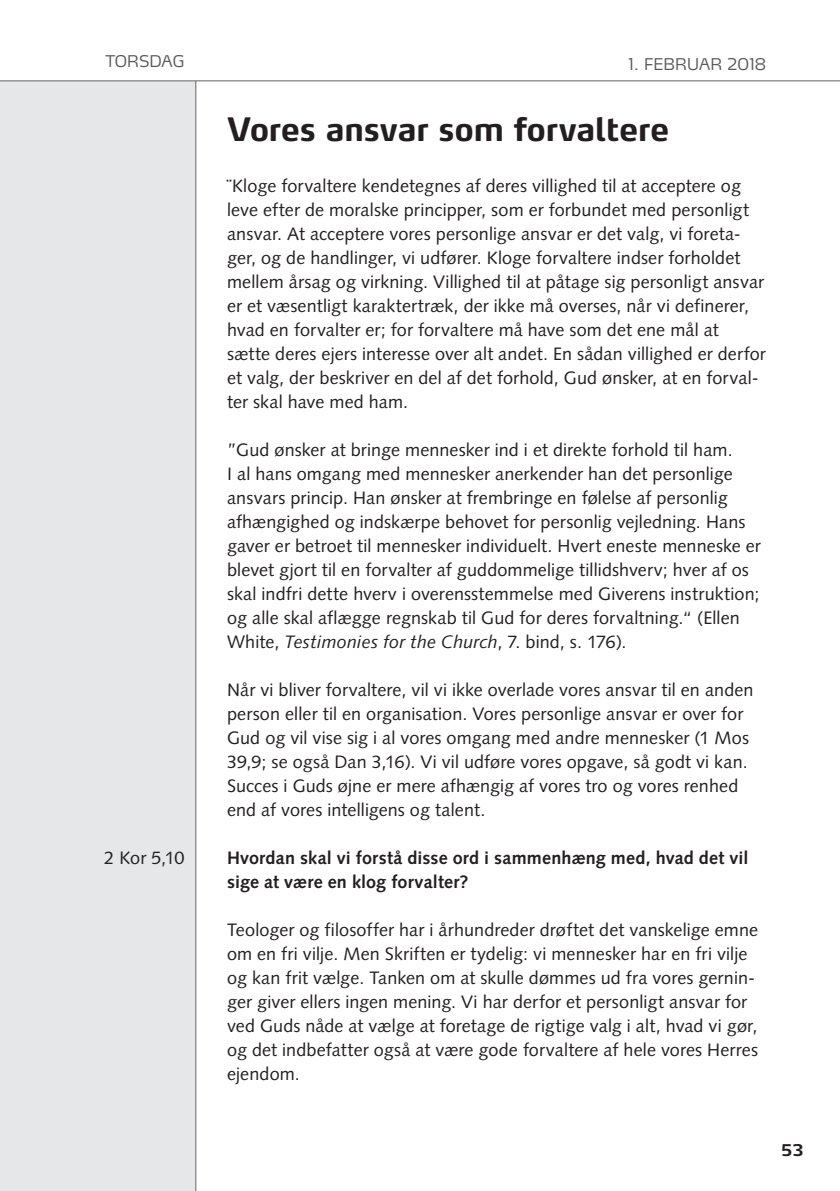
<style>
.page{position:relative;width:840px;height:1191px;background:#fff}
.page>*{position:absolute;margin:0;border:0;box-sizing:border-box;transform-origin:0 0}
.t1{font:700 32px "Max LF";color:#231f20}
.t2{font:18px/24px "Syntax LT Std";letter-spacing:.005em;color:#231f20}
.t3{font:700 18px/24px "Syntax LT Std";letter-spacing:.01em;color:#231f20}
.t4{font:300 16px "Max LF";letter-spacing:.005em;color:#57585a}
.t5{font:700 16px "Max LF";color:#231f20}
.s1{font-style:italic}
</style>
<div class="page">
<div style="left:0;top:0;width:196px;height:1191px;background:#e6e7e9"></div>
<hr style="left:195px;top:0;width:1px;height:1191px;background:#636366">
<div style="left:0;top:0;width:839px;height:81px;background:#fff"></div>
<hr style="left:0;top:80px;width:839px;height:1px;background:#636366">
<p class="t4" style="left:105px;top:55px;width:80px">TORSDAG</p>
<p class="t2" style="left:104px;top:847px;width:82px">2 Kor 5,10</p>
<p class="t4" style="left:628px;top:58px;width:139px">1. FEBRUAR 2018</p>
<h1 class="t1" style="left:227px;top:116px;width:443px">Vores ansvar som forvaltere</h1>
<p class="t2" style="left:227px;top:175px;width:540px">¨Kloge forvaltere kendetegnes af deres villighed til at acceptere og leve efter de moralske principper, som er forbundet med personligt ansvar. At acceptere vores personlige ansvar er det valg, vi foreta&shy;ger, og de handlinger, vi udfører. Kloge forvaltere indser forholdet mellem årsag og virkning. Villighed til at påtage sig personligt ansvar er et væsentligt karaktertræk, der ikke må overses, når vi definerer, hvad en forvalter er; for forvaltere må have som det ene mål at sætte deres ejers interesse over alt andet. En sådan villighed er derfor et valg, der beskriver en del af det forhold, Gud ønsker, at en forval&shy;ter skal have med ham.</p>
<p class="t2" style="left:227px;top:439px;width:535px">”Gud ønsker at bringe mennesker ind i et direkte forhold til ham.<br>I al hans omgang med mennesker anerkender han det personlige ansvars princip. Han ønsker at frembringe en følelse af personlig afhængighed og indskærpe behovet for personlig vejledning. Hans gaver er betroet til mennesker individuelt. Hvert eneste menneske er blevet gjort til en forvalter af guddommelige tillidshverv; hver af os skal indfri dette hverv i overensstemmelse med Giverens instruktion; og alle skal aflægge regnskab til Gud for deres forvaltning.“ (Ellen White, <span class="s1">Testimonies for the Church</span>, 7. bind, s. 176).</p>
<p class="t2" style="left:227px;top:679px;width:528px">Når vi bliver forvaltere, vil vi ikke overlade vores ansvar til en anden person eller til en organisation. Vores personlige ansvar er over for Gud og vil vise sig i al vores omgang med andre mennesker (1 Mos 39,9; se også Dan 3,16). Vi vil udføre vores opgave, så godt vi kan.<br>Succes i Guds øjne er mere afhængig af vores tro og vores renhed end af vores intelligens og talent.</p>
<p class="t3" style="left:227px;top:847px;width:522px">Hvordan skal vi forstå disse ord i sammenhæng med, hvad det vil sige at være en klog forvalter?</p>
<p class="t2" style="left:227px;top:919px;width:532px">Teologer og filosoffer har i århundreder drøftet det vanskelige emne om en fri vilje. Men Skriften er tydelig: vi mennesker har en fri vilje og kan frit vælge. Tanken om at skulle dømmes ud fra vores gernin&shy;ger giver ellers ingen mening. Vi har derfor et personligt ansvar for ved Guds nåde at vælge at foretage de rigtige valg i alt, hvad vi gør, og det indbefatter også at være gode forvaltere af hele vores Herres ejendom.</p>
<p class="t5" style="left:781px;top:1144px;width:24px">53</p>
</div>
